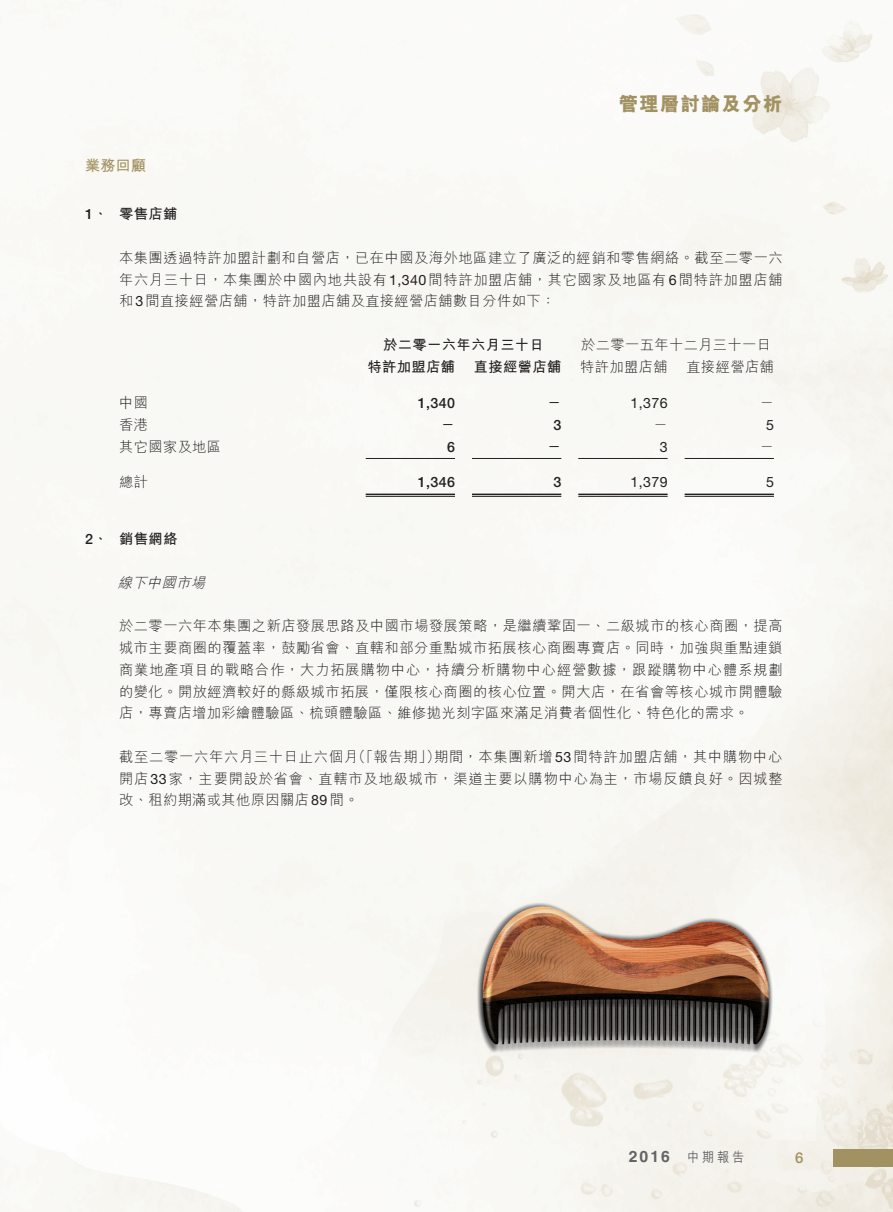
<style>
.page{position:relative;width:893px;height:1212px;background:#fff}
.page>*{position:absolute;margin:0;border:0;box-sizing:border-box;transform-origin:0 0}
.t1{font:800 19.5px "M Hei HK";letter-spacing:.055em;color:#a29161}
.t2{font:700 15.75px "Helvetica LT Std";color:#636366}
._3__標題{font:700 15px "M Hei HK";color:#a29161}
._3__標題-2{font:500 15px "Helvetica Neue LT Std";color:#a29161}
._1__內文{font:300 14.25px/21.8px "M Hei HK";letter-spacing:.03em;color:#231f20;text-align:justify}
._1__內文-2{font:300 14.25px/21.8px "M Hei HK";letter-spacing:.055em;color:#231f20}
._1__內文-3{font:700 14.25px "M Hei HK";letter-spacing:.03em;color:#231f20}
._1__內文-4{font:300 14.25px "M Hei HK";letter-spacing:.05em;color:#231f20}
._1__內文-5{font:14.25px "Helvetica Neue LT Std";letter-spacing:.03em;color:#231f20}
._1__內文-6{font:500 14.25px "Helvetica Neue LT Std";letter-spacing:.03em;color:#231f20}
._4__副標題{font:700 14.25px "M Hei HK";letter-spacing:.03em;color:#231f20}
._5__副副標題{font:italic 300 14.25px "M Hei HK";color:#231f20}
.t3{font:500 13.5px "M Hei HK";color:#636366;scale:.9 1}
.s1{font-family:"Helvetica Neue LT Std";font-weight:500}
.s2{font-family:"Helvetica Neue LT Std";font-weight:400}
</style>
<div class="page">
<div style="left:0;top:3px;width:893px;height:1209px;background:#f9f8f5"></div>
<div style="left:833px;top:1149px;width:60px;height:17px;background:#a29161"></div>
<hr style="left:366px;top:458px;width:89px;height:1px;background:#231f20">
<hr style="left:472px;top:458px;width:89px;height:1px;background:#231f20">
<hr style="left:578px;top:458px;width:90px;height:1px;background:#231f20">
<hr style="left:685px;top:458px;width:89px;height:1px;background:#231f20">
<hr style="left:366px;top:494px;width:89px;height:1px;background:#231f20">
<hr style="left:366px;top:496px;width:89px;height:1px;background:#231f20">
<hr style="left:472px;top:494px;width:89px;height:1px;background:#231f20">
<hr style="left:472px;top:496px;width:89px;height:1px;background:#231f20">
<hr style="left:578px;top:494px;width:90px;height:1px;background:#231f20">
<hr style="left:578px;top:496px;width:90px;height:1px;background:#231f20">
<hr style="left:685px;top:494px;width:89px;height:1px;background:#231f20">
<hr style="left:685px;top:496px;width:89px;height:1px;background:#231f20">
<img style="left:434px;top:882px;width:348px;height:187px">
<p class="_3__標題" style="left:85px;top:154px;width:63px">業務回顧</p>
<p class="_4__副標題" style="left:119px;top:204px;width:60px">零售店鋪</p>
<p class="_4__副標題" style="left:85px;top:204px;width:24px">、<span class="s1">1</span></p>
<h1 class="t1" style="left:619px;top:94px;width:165px">管理層討論及分析</h1>
<p class="_1__內文" style="left:119px;top:246px;width:665px">本集團透過特許加盟計劃和自營店，已在中國及海外地區建立了廣泛的經銷和零售網絡。截至二零一六年六月三十日，本集團於中國內地共設有<span class="s2">1,340</span>間特許加盟店舖，其它國家及地區有<span class="s2">6</span>間特許加盟店舖和<span class="s2">3</span>間直接經營店舖，特許加盟店舖及直接經營店舖數目分件如下：</p>
<p class="_1__內文" style="left:581px;top:333px;width:192px">於二零一五年十二月三十一日</p>
<p class="_1__內文-3" style="left:383px;top:334px;width:162px">於二零一六年六月三十日</p>
<p class="_1__內文-3" style="left:367px;top:356px;width:89px">特許加盟店舖</p>
<p class="_1__內文-3" style="left:474px;top:356px;width:89px">直接經營店舖</p>
<p class="_1__內文" style="left:580px;top:355px;width:89px">特許加盟店舖</p>
<p class="_1__內文" style="left:686px;top:355px;width:89px">直接經營店舖</p>
<p class="_1__內文" style="left:119px;top:392px;width:30px">中國</p>
<p class="_1__內文-6" style="left:418px;top:395px;width:39px">1,340</p>
<p class="_1__內文-3" style="left:547px;top:393px;width:16px">－</p>
<p class="_1__內文-5" style="left:630px;top:395px;width:39px">1,376</p>
<p class="_1__內文" style="left:760px;top:392px;width:16px">－</p>
<p class="_1__內文" style="left:119px;top:414px;width:30px">香港</p>
<p class="_1__內文-3" style="left:441px;top:414px;width:16px">－</p>
<p class="_1__內文-6" style="left:553px;top:416px;width:9px">3</p>
<p class="_1__內文" style="left:653px;top:414px;width:16px">－</p>
<p class="_1__內文-5" style="left:766px;top:416px;width:9px">5</p>
<p class="_1__內文" style="left:119px;top:435px;width:104px">其它國家及地區</p>
<p class="_1__內文-6" style="left:447px;top:438px;width:9px">6</p>
<p class="_1__內文-3" style="left:547px;top:436px;width:16px">－</p>
<p class="_1__內文-5" style="left:660px;top:438px;width:9px">3</p>
<p class="_1__內文" style="left:760px;top:435px;width:16px">－</p>
<p class="_1__內文" style="left:119px;top:471px;width:30px">總計</p>
<p class="_1__內文-6" style="left:418px;top:474px;width:39px">1,346</p>
<p class="_1__內文-6" style="left:553px;top:474px;width:9px">3</p>
<p class="_1__內文-5" style="left:630px;top:474px;width:39px">1,379</p>
<p class="_1__內文-5" style="left:766px;top:474px;width:9px">5</p>
<p class="_4__副標題" style="left:85px;top:528px;width:24px">、<span class="s1">2</span></p>
<p class="_4__副標題" style="left:119px;top:528px;width:60px">銷售網絡</p>
<p class="_5__副副標題" style="left:118px;top:575px;width:93px">線下中國市場</p>
<p class="_1__內文" style="left:119px;top:615px;width:665px">於二零一六年本集團之新店發展思路及中國市場發展策略，是繼續鞏固一、二級城市的核心商圈，提高城市主要商圈的覆蓋率，鼓勵省會、直轄和部分重點城市拓展核心商圈專賣店。同時，加強與重點連鎖商業地產項目的戰略合作，大力拓展購物中心，持續分析購物中心經營數據，跟蹤購物中心體系規劃的變化。開放經濟較好的縣級城市拓展，僅限核心商圈的核心位置。開大店，在省會等核心城市開體驗店，專賣店增加彩繪體驗區、梳頭體驗區、維修拋光刻字區來滿足消費者個性化、特色化的需求。</p>
<p class="_1__內文-4" style="left:434px;top:749px;width:350px">期間，本集團新增<span class="s2">53</span>間特許加盟店舖，其中購物中心</p>
<p class="_1__內文" style="left:351px;top:745px;width:90px">（「報告期」）</p>
<p class="_1__內文-2" style="left:119px;top:745px;width:665px">截至二零一六年六月三十日止六個月<br>開店<span class="s2">33</span>家，主要開設於省會、直轄市及地級城市，渠道主要以購物中心為主，市場反饋良好。因城整改、租約期滿或其他原因關店<span class="s2">89</span>間。</p>
<p class="t2" style="left:629px;top:1147px;width:43px">2016</p>
<p class="t3" style="left:687px;top:1147px;width:65px">中期報告</p>
<p class="_3__標題-2" style="left:795px;top:1148px;width:10px">6</p>
</div>
